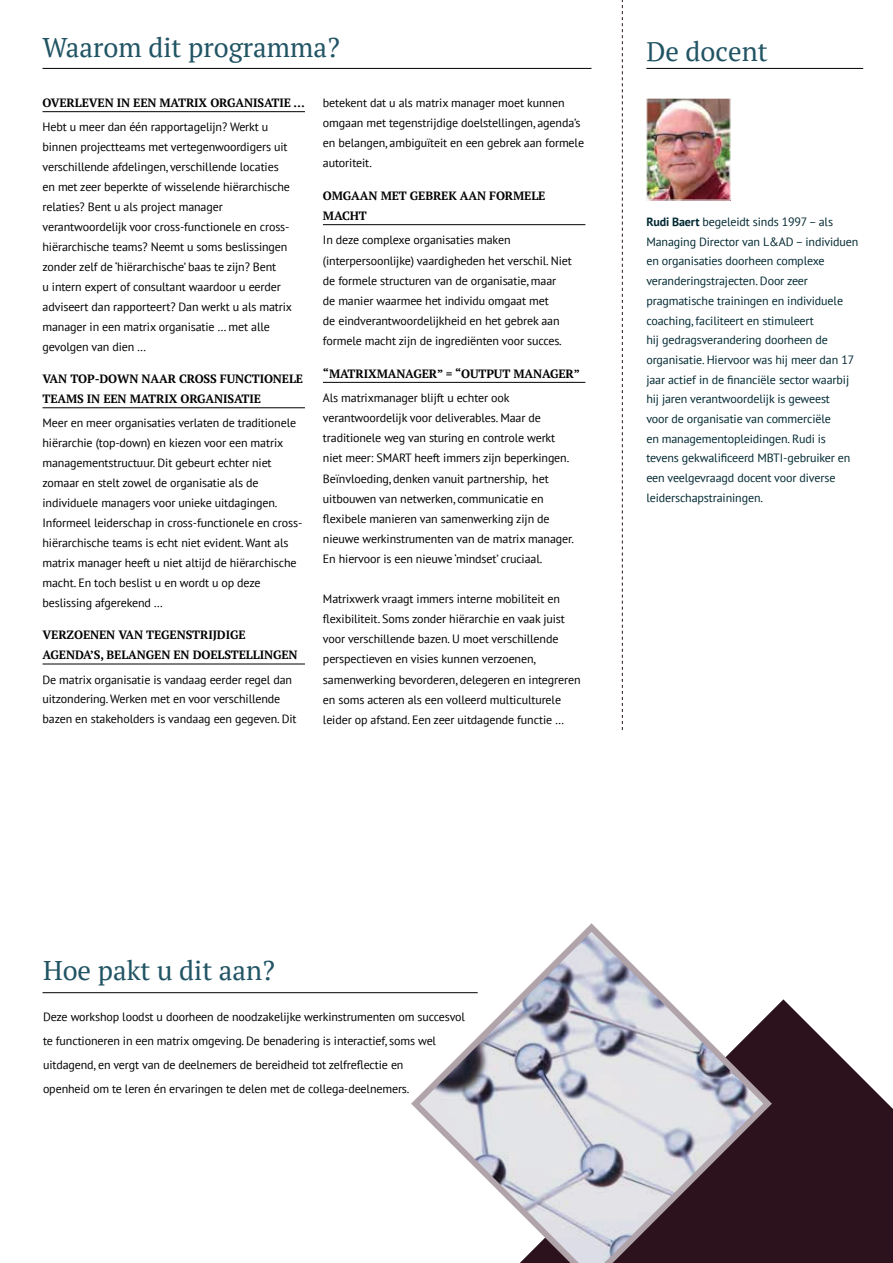
<style>
.page{position:relative;width:893px;height:1263px;background:#fff}
.page>*{position:absolute;margin:0;border:0;box-sizing:border-box;transform-origin:0 0}
.t1{font:27px "PT Serif";color:#215464}
.t2{font:12px/20px "PT Sans";letter-spacing:-.01em;color:#000}
.t3{font:12px/19.6px "PT Sans";letter-spacing:-.01em;color:#002832}
.t4{font:700 12px/20px "PT Serif";letter-spacing:-.01em;color:#000}
.s1{font-weight:700}
</style>
<div class="page">
<svg style="left:776px;top:999px;width:117px;height:264px;fill:#2b121d"></svg>
<hr style="left:43px;top:68px;width:548px;height:1px;background:#000">
<hr style="left:646px;top:68px;width:217px;height:1px;background:#000">
<svg style="left:622px;top:0;width:1px;height:730px"></svg>
<hr style="left:43px;top:992px;width:435px;height:1px;background:#000">
<svg style="left:407px;top:923px;width:369px;height:340px"></svg>
<hr style="left:43px;top:111px;width:262px;height:1px;background:#000">
<hr style="left:43px;top:407px;width:262px;height:1px;background:#000">
<hr style="left:43px;top:664px;width:262px;height:1px;background:#000">
<hr style="left:323px;top:224px;width:262px;height:1px;background:#000">
<hr style="left:323px;top:382px;width:262px;height:1px;background:#000">
<img style="left:648px;top:100px;width:81px;height:98px">
<div style="left:646px;top:98px;width:85px;height:102px;border:1px solid #fff"></div>
<h1 class="t1" style="left:43px;top:30px;width:299px">Waarom dit programma?</h1>
<h1 class="t1" style="left:646px;top:34px;width:123px">De docent</h1>
<p class="t4" style="left:43px;top:93px;width:264px">OVERLEVEN IN EEN MATRIX ORGANISATIE …</p>
<p class="t2" style="left:43px;top:117px;width:251px">Hebt u meer dan één rapportagelijn? Werkt u binnen projectteams met vertegenwoordigers uit verschillende afdelingen, verschillende locaties en met zeer beperkte of wisselende hiërarchische relaties? Bent u als project manager verantwoordelijk voor cross-functionele en cross&shy;hiërarchische teams? Neemt u soms beslissingen zonder zelf de ‘hiërarchische’ baas te zijn? Bent<br>u intern expert of consultant waardoor u eerder adviseert dan rapporteert? Dan werkt u als matrix manager in een matrix organisatie … met alle gevolgen van dien …</p>
<p class="t4" style="left:43px;top:369px;width:262px">VAN TOP-DOWN NAAR CROSS FUNCTIONELE<br>TEAMS IN EEN MATRIX ORGANISATIE</p>
<p class="t2" style="left:43px;top:413px;width:261px">Meer en meer organisaties verlaten de traditionele hiërarchie (top-down) en kiezen voor een matrix managementstructuur. Dit gebeurt echter niet zomaar en stelt zowel de organisatie als de individuele managers voor unieke uitdagingen.<br>Informeel leiderschap in cross-functionele en cross&shy;hiërarchische teams is echt niet evident. Want als matrix manager heeft u niet altijd de hiërarchische macht. En toch beslist u en wordt u op deze beslissing afgerekend …</p>
<p class="t4" style="left:43px;top:625px;width:257px">VERZOENEN VAN TEGENSTRIJDIGE<br>AGENDA’S, BELANGEN EN DOELSTELLINGEN</p>
<p class="t2" style="left:43px;top:669px;width:256px">De matrix organisatie is vandaag eerder regel dan uitzondering. Werken met en voor verschillende bazen en stakeholders is vandaag een gegeven. Dit</p>
<p class="t2" style="left:323px;top:92px;width:263px">betekent dat u als matrix manager moet kunnen omgaan met tegenstrijdige doelstellingen, agenda’s en belangen, ambiguïteit en een gebrek aan formele autoriteit.</p>
<p class="t4" style="left:323px;top:185px;width:224px">OMGAAN MET GEBREK AAN FORMELE<br>MACHT</p>
<p class="t2" style="left:323px;top:230px;width:250px">In deze complexe organisaties maken (interpersoonlijke) vaardigheden het verschil. Niet de formele structuren van de organisatie, maar<br>de manier waarmee het individu omgaat met<br>de eindverantwoordelijkheid en het gebrek aan formele macht zijn de ingrediënten voor succes.</p>
<p class="t4" style="left:323px;top:363px;width:258px">“MATRIXMANAGER” = “OUTPUT MANAGER”</p>
<p class="t2" style="left:323px;top:388px;width:253px">Als matrixmanager blijft u echter ook verantwoordelijk voor deliverables. Maar de traditionele weg van sturing en controle werkt niet meer: SMART heeft immers zijn beperkingen.<br>Beïnvloeding, denken vanuit partnership, het uitbouwen van netwerken, communicatie en flexibele manieren van samenwerking zijn de nieuwe werkinstrumenten van de matrix manager.<br>En hiervoor is een nieuwe ‘mindset’ cruciaal.</p>
<p class="t2" style="left:323px;top:589px;width:259px">Matrixwerk vraagt immers interne mobiliteit en flexibiliteit. Soms zonder hiërarchie en vaak juist voor verschillende bazen. U moet verschillende perspectieven en visies kunnen verzoenen, samenwerking bevorderen, delegeren en integreren en soms acteren als een volleerd multiculturele leider op afstand. Een zeer uitdagende functie …</p>
<p class="t3" style="left:646px;top:212px;width:214px"><span class="s1">Rudi Baert</span> begeleidt sinds 1997 – als Managing Director van L&amp;AD – individuen en organisaties doorheen complexe veranderingstrajecten. Door zeer pragmatische trainingen en individuele coaching, faciliteert en stimuleert<br>hij gedragsverandering doorheen de organisatie. Hiervoor was hij meer dan 17 jaar actief in de financiële sector waarbij hij jaren verantwoordelijk is geweest<br>voor de organisatie van commerciële<br>en managementopleidingen. Rudi is tevens gekwalificeerd MBTI-gebruiker en een veelgevraagd docent voor diverse leiderschapstrainingen.</p>
<h1 class="t1" style="left:43px;top:953px;width:233px">Hoe pakt u dit aan?</h1>
<p class="t2" style="left:43px;top:1004px;width:424px;line-height:24px">Deze workshop loodst u doorheen de noodzakelijke werkinstrumenten om succesvol te functioneren in een matrix omgeving. De benadering is interactief, soms wel uitdagend, en vergt van de deelnemers de bereidheid tot zelfreflectie en<br>openheid om te leren én ervaringen te delen met de collega-deelnemers.</p>
</div>
